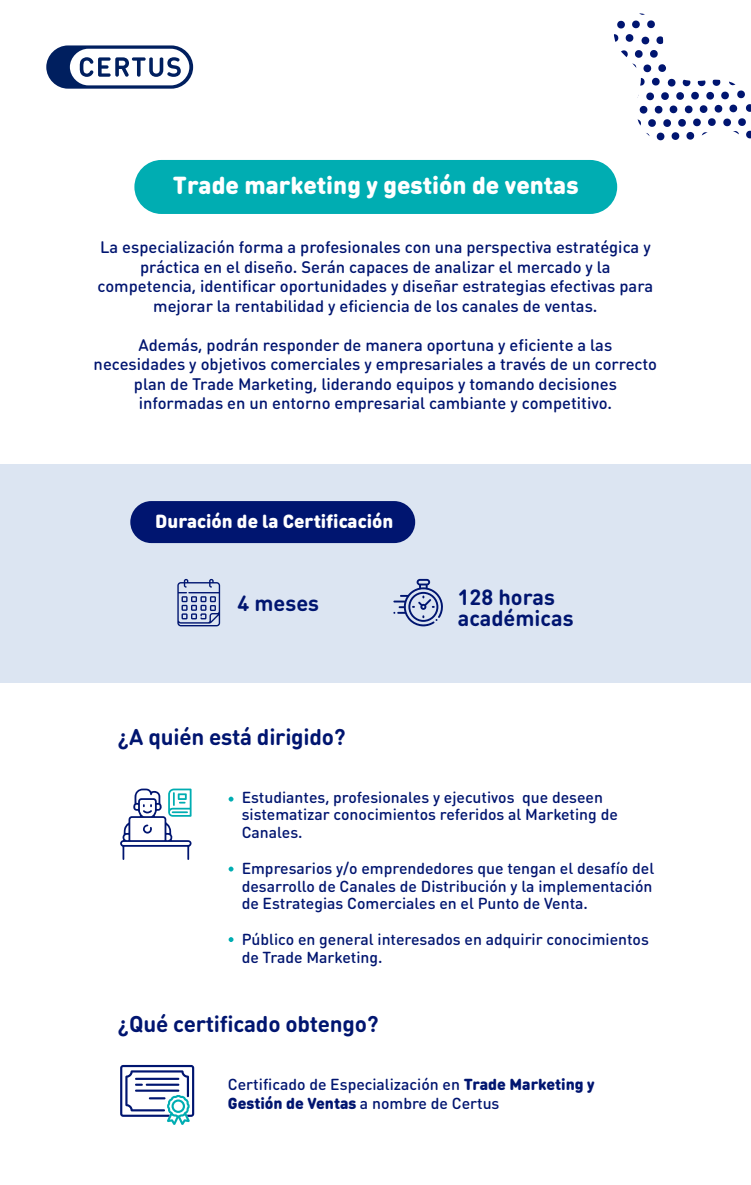
<style>
.page{position:relative;width:751px;height:1185px;background:#fff}
.page>*{position:absolute;margin:0;border:0;box-sizing:border-box;transform-origin:0 0}
.t1{font:900 24.3px "DIN Round OT";color:#fff}
.t2{font:700 22.5px "DIN Round OT";letter-spacing:-.01em;color:#001570}
.t3{font:700 21.75px/21.7px "DIN Round OT";color:#001570}
.t4{font:900 18.75px "DIN Round OT";color:#fff}
.t5{font:500 16.5px/19.5px "DIN Round OT";color:#001570;text-align:center}
.t6{font:500 15.75px/17.8px "DIN Round OT";color:#001570}
.s1{font-weight:900}
</style>
<div class="page">
<div style="left:134px;top:160px;width:482px;height:54px;background:#00adb2;border-radius:27px"></div>
<svg style="left:46px;top:45px;width:147px;height:44px;background:#1b366f"></svg>
<svg style="left:70px;top:49px;width:119px;height:36px"></svg>
<svg style="left:614px;top:13px;width:136px;height:128px"></svg>
<svg style="left:120px;top:1065px;width:74px;height:60px"></svg>
<svg style="left:120px;top:788px;width:72px;height:72px"></svg>
<div style="left:0;top:464px;width:750px;height:219px;background:#dce5f2"></div>
<div style="left:130px;top:501px;width:285px;height:42px;background:#001570;border-radius:21px"></div>
<svg style="left:177px;top:579px;width:43px;height:47px"></svg>
<svg style="left:393px;top:579px;width:50px;height:47px"></svg>
<svg style="left:228px;top:796px;width:5px;height:5px"></svg>
<svg style="left:228px;top:866px;width:5px;height:5px"></svg>
<svg style="left:228px;top:937px;width:5px;height:5px"></svg>
<h1 class="t1" style="left:173px;top:169px;width:407px">Trade marketing y gestión de ventas</h1>
<p class="t5" style="left:97px;top:237px;width:557px">La especialización forma a profesionales con una perspectiva estratégica y práctica en el diseño. Serán capaces de analizar el mercado y la competencia, identificar oportunidades y diseñar estrategias efectivas para mejorar la rentabilidad y eficiencia de los canales de ventas.</p>
<p class="t5" style="left:94px;top:335px;width:564px">Además, podrán responder de manera oportuna y eficiente a las necesidades y objetivos comerciales y empresariales a través de un correcto plan de Trade Marketing, liderando equipos y tomando decisiones informadas en un entorno empresarial cambiante y competitivo.</p>
<p class="t4" style="left:155px;top:508px;width:239px">Duración de la Certificación</p>
<h3 class="t3" style="left:237px;top:592px;width:83px">4 meses</h3>
<h3 class="t3" style="left:457px;top:585px;width:117px">128 horas académicas</h3>
<h2 class="t2" style="left:118px;top:722px;width:229px">¿A quién está dirigido?</h2>
<p class="t6" style="left:241px;top:788px;width:377px">Estudiantes, profesionales y ejecutivos que deseen sistematizar conocimientos referidos al Marketing de<br>Canales.</p>
<p class="t6" style="left:241px;top:859px;width:413px;text-align:justify">Empresarios y/o emprendedores que tengan el desafío del desarrollo de Canales de Distribución y la implementación de Estrategias Comerciales en el Punto de Venta.</p>
<p class="t6" style="left:241px;top:930px;width:408px">Público en general interesados en adquirir conocimientos de Trade Marketing.</p>
<h2 class="t2" style="left:118px;top:1009px;width:262px">¿Qué certificado obtengo?</h2>
<p class="t6" style="left:228px;top:1074px;width:368px;line-height:19.5px">Certificado de Especialización en <span class="s1">Trade Marketing y<br>Gestión de Ventas</span> a nombre de Certus</p>
</div>
